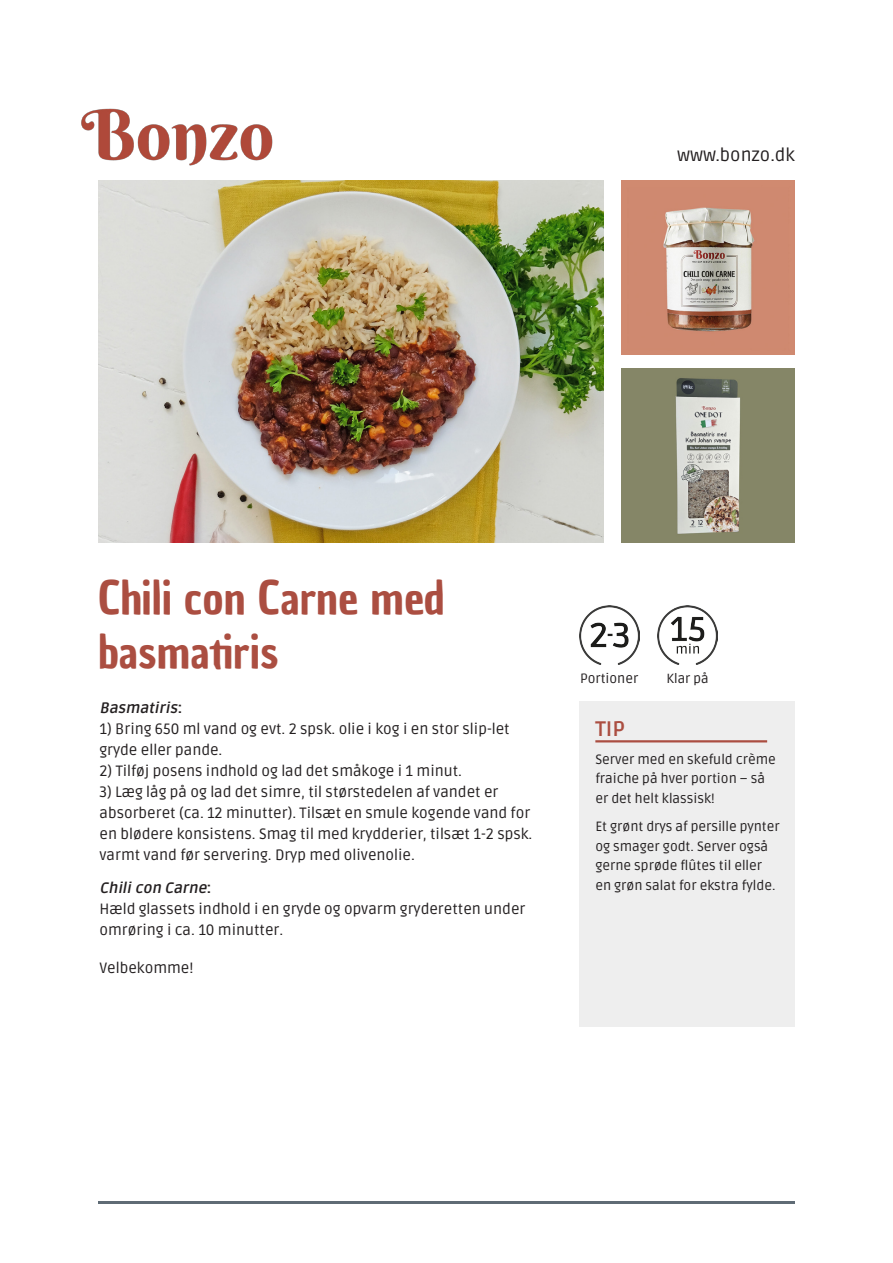
<style>
.page{position:relative;width:893px;height:1263px;background:#fff}
.page>*{position:absolute;margin:0;border:0;box-sizing:border-box;transform-origin:0 0}
.Paragraph_Style_1{font:45px/54px "Chau Philomene One";color:#ab4e41}
.Paragraph_Style_1-2{font:700 21px "Ruda";color:#ab4e41}
.Paragraph_Style_1-3{font:18px "Ruda";color:#231f20}
.Paragraph_Style_1-4{font:15px/21px "Ruda";color:#231f20}
.Paragraph_Style_1-5{font:italic 700 15px "Ruda";color:#231f20}
.Paragraph_Style_1-6{font:13.5px/19.5px "Ruda";color:#231f20}
.Paragraph_Style_1-7{font:13.35px "Ruda";color:#231f20}
.s1{font-style:normal}
</style>
<div class="page">
<img style="left:81px;top:108px;width:192px;height:58px">
<img style="left:98px;top:181px;width:505px;height:362px">
<img style="left:621px;top:181px;width:174px;height:173px">
<img style="left:621px;top:369px;width:174px;height:174px">
<img style="left:579px;top:606px;width:60px;height:59px">
<img style="left:658px;top:606px;width:59px;height:58px">
<div style="left:579px;top:701px;width:216px;height:326px;background:#eee"></div>
<hr style="left:595px;top:740px;width:172px;height:2px;background:#ab4e41">
<hr style="left:98px;top:1201px;width:697px;height:3px;background:#2a3a48">
<p class="Paragraph_Style_1-3" style="left:677px;top:145px;width:119px">www.bonzo.dk</p>
<p class="Paragraph_Style_1" style="left:98px;top:571px;width:348px">Chili con Carne med basmatiris</p>
<p class="Paragraph_Style_1-5" style="left:99px;top:699px;width:84px">Basmatiris<span class="s1">:</span></p>
<p class="Paragraph_Style_1-4" style="left:99px;top:718px;width:412px">1) Bring 650 ml vand og evt. 2 spsk. olie i kog i en stor slip-let gryde eller pande.</p>
<p class="Paragraph_Style_1-4" style="left:99px;top:760px;width:364px">2) Tilføj posens indhold og lad det småkoge i 1 minut.</p>
<p class="Paragraph_Style_1-4" style="left:99px;top:781px;width:434px">3) Læg låg på og lad det simre, til størstedelen af vandet er absorberet (ca. 12 minutter). Tilsæt en smule kogende vand for en blødere konsistens. Smag til med krydderier, tilsæt 1-2 spsk. varmt vand før servering. Dryp med olivenolie.</p>
<p class="Paragraph_Style_1-5" style="left:99px;top:880px;width:114px">Chilicon Carne<span class="s1">:</span></p>
<p class="Paragraph_Style_1-4" style="left:99px;top:899px;width:427px">Hæld glassets indhold i en gryde og opvarm gryderetten under omrøring i ca. 10 minutter.</p>
<p class="Paragraph_Style_1-4" style="left:99px;top:958px;width:95px">Velbekomme!</p>
<p class="Paragraph_Style_1-7" style="left:580px;top:671px;width:60px">Portioner</p>
<p class="Paragraph_Style_1-7" style="left:666px;top:671px;width:44px">Klar på</p>
<p class="Paragraph_Style_1-2" style="left:595px;top:717px;width:31px">TIP</p>
<p class="Paragraph_Style_1-6" style="left:595px;top:750px;width:182px">Server med en skefuld crème fraiche på hver portion – så er det helt klassisk!</p>
<p class="Paragraph_Style_1-6" style="left:595px;top:817px;width:186px">Et grønt drys af persille pynter og smager godt. Server også gerne sprøde flûtes til eller en grøn salat for ekstra fylde.</p>
</div>
